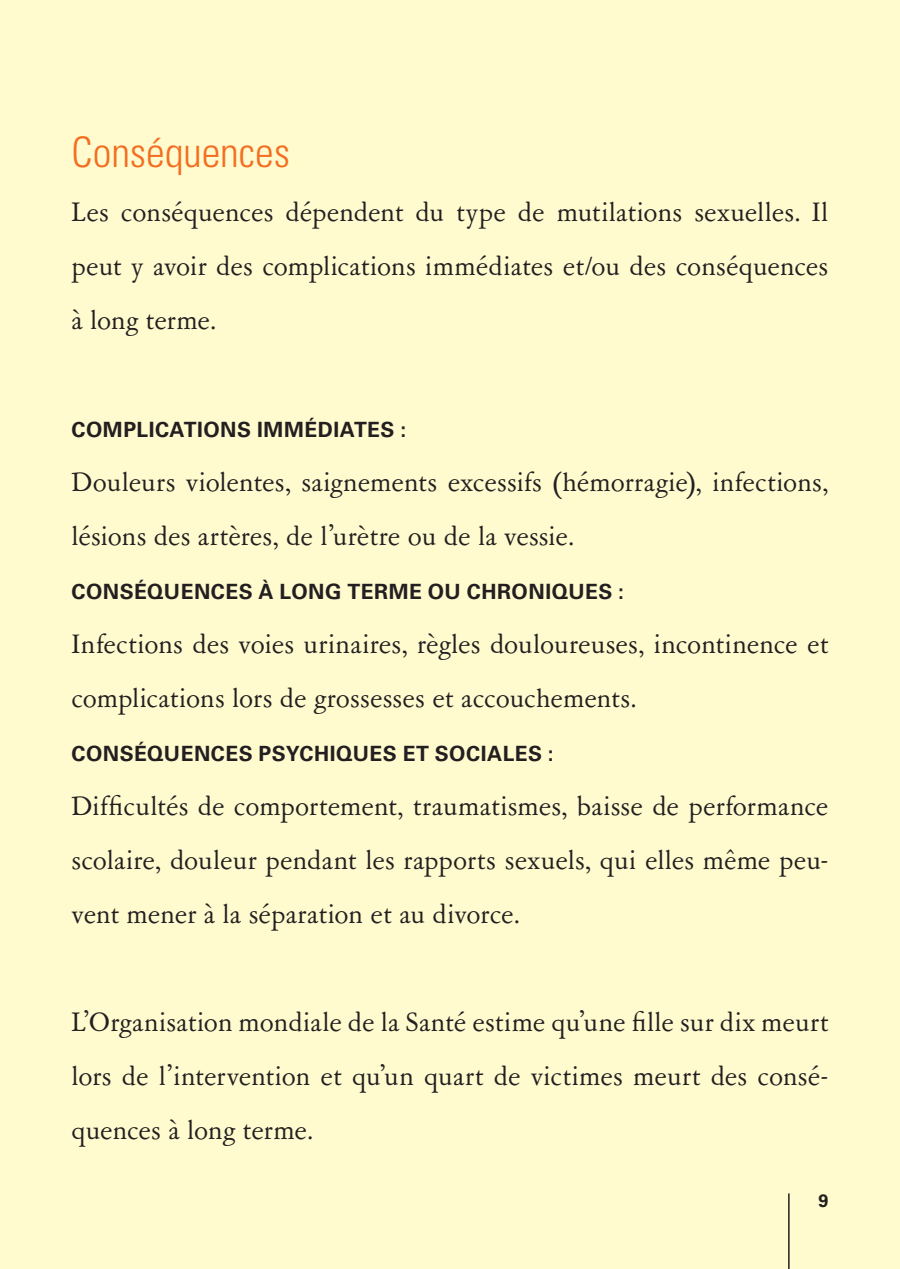
<style>
.page{position:relative;width:900px;height:1269px;background:#fff}
.page>*{position:absolute;margin:0;border:0;box-sizing:border-box;transform-origin:0 0}
.t1{font:300 condensed 42px "Univers";color:#f36e21}
.t2{font:30px/54px "Garamont Amst SB Rom";color:#231f20;text-align:justify}
.t3{font:700 21px "Univers";letter-spacing:.025em;color:#231f20}
.t4{font:700 18px "Univers";color:#231f20}
</style>
<div class="page">
<div style="left:0;top:0;width:900px;height:1268px;background:#fffbcf"></div>
<hr style="left:788px;top:1193px;width:1px;height:75px;background:#231f20">
<h1 class="t1" style="left:72px;top:127px;width:220px">Conséquences</h1>
<p class="t2" style="left:72px;top:186px;width:758px">Les conséquences dépendent du type de mutilations sexuelles. Il peut y avoir des complications immédiates et/ou des conséquences à long terme.</p>
<p class="t3" style="left:72px;top:417px;width:336px">COMPLICATIONS IMMÉDIATES :</p>
<p class="t2" style="left:72px;top:456px;width:758px">Douleurs violentes, saignements excessifs (hémorragie), infections, lésions des artères, de l’urètre ou de la vessie.</p>
<p class="t3" style="left:72px;top:579px;width:554px">CONSÉQUENCES À LONG TERME OU CHRONIQUES :</p>
<p class="t2" style="left:72px;top:618px;width:758px">Infections des voies urinaires, règles douloureuses, incontinence et complications lors de grossesses et accouchements.</p>
<p class="t3" style="left:72px;top:741px;width:484px">CONSÉQUENCES PSYCHIQUES ET SOCIALES :</p>
<p class="t2" style="left:72px;top:780px;width:758px">Difficultés de comportement, traumatismes, baisse de performance scolaire, douleur pendant les rapports sexuels, qui elles même peu&shy;vent mener à la séparation et au divorce.</p>
<p class="t2" style="left:72px;top:996px;width:758px">L’Organisation mondiale de la Santé estime qu’une fille sur dix meurt lors de l’intervention et qu’un quart de victimes meurt des consé&shy;quences à long terme.</p>
<p class="t4" style="left:818px;top:1190px;width:12px">9</p>
</div>
